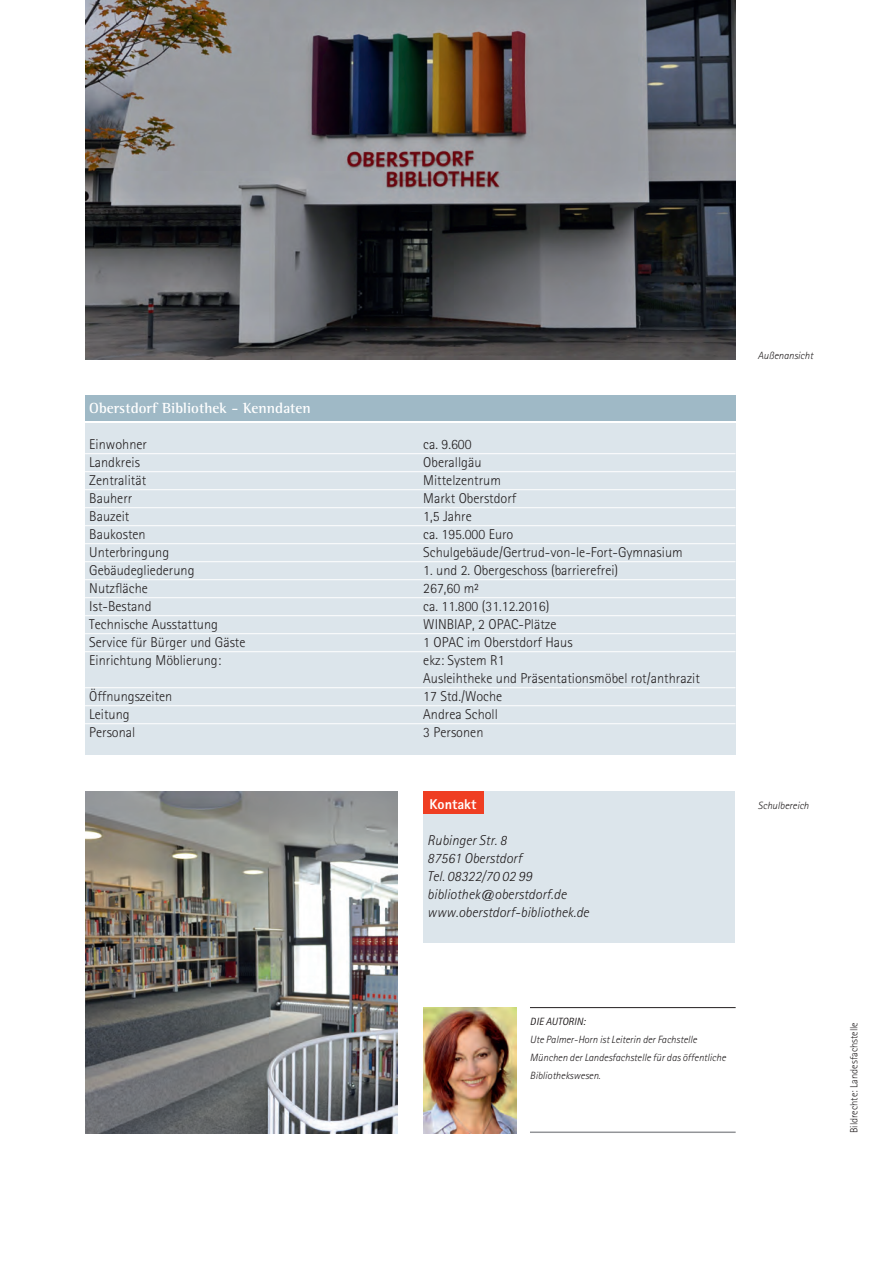
<style>
.page{position:relative;width:893px;height:1263px;background:#fff}
.page>*{position:absolute;margin:0;border:0;box-sizing:border-box;transform-origin:0 0}
.t1{font:700 15px "Rotis Semi Serif Std";color:#fff}
.t2{font:300 14.25px/18px "Rotis Sans Serif Std";color:#231f20}
.t3{font:italic 300 14.25px/18px "Rotis Sans Serif Std";color:#231f20}
.t4{font:800 14.25px "Rotis Sans Serif Std";color:#fff}
.t5{font:italic 300 10.5px/18px "Rotis Sans Serif Std";color:#231f20}
.t6{font:300 10.5px "Rotis Sans Serif Std";color:#231f20}
.t7{font:italic 10.5px "Rotis Sans Serif Std";color:#231f20}
</style>
<div class="page">
<hr style="left:530px;top:1007px;width:206px;height:1px;background:#231f20">
<hr style="left:530px;top:1131px;width:206px;height:2px;background:#939598">
<img style="left:423px;top:1007px;width:93px;height:126px">
<img style="left:85px;top:0;width:651px;height:359px">
<img style="left:85px;top:792px;width:313px;height:341px">
<div style="left:85px;top:423px;width:650px;height:331px;background:#dce5eb"></div>
<hr style="left:85px;top:453px;width:650px;height:1px;background:#fff">
<hr style="left:85px;top:471px;width:650px;height:1px;background:#fff">
<hr style="left:85px;top:489px;width:650px;height:1px;background:#fff">
<hr style="left:85px;top:507px;width:650px;height:1px;background:#fff">
<hr style="left:85px;top:525px;width:650px;height:1px;background:#fff">
<hr style="left:85px;top:543px;width:650px;height:1px;background:#fff">
<hr style="left:85px;top:561px;width:650px;height:1px;background:#fff">
<hr style="left:85px;top:579px;width:650px;height:1px;background:#fff">
<hr style="left:85px;top:597px;width:650px;height:1px;background:#fff">
<hr style="left:85px;top:615px;width:650px;height:1px;background:#fff">
<hr style="left:85px;top:633px;width:650px;height:1px;background:#fff">
<hr style="left:85px;top:651px;width:650px;height:1px;background:#fff">
<hr style="left:85px;top:687px;width:650px;height:1px;background:#fff">
<hr style="left:85px;top:705px;width:650px;height:1px;background:#fff">
<hr style="left:85px;top:723px;width:650px;height:1px;background:#fff">
<div style="left:85px;top:395px;width:650px;height:25px;background:#9fb9c6"></div>
<div style="left:423px;top:791px;width:312px;height:152px;background:#dce5eb"></div>
<div style="left:423px;top:791px;width:61px;height:22px;background:#ef3e22"></div>
<p class="t1" style="left:89px;top:403px;width:223px">Oberstdorf Bibliothek - Kenndaten</p>
<p class="t2" style="left:89px;top:437px;width:59px">Einwohner</p>
<p class="t2" style="left:423px;top:437px;width:50px">ca. 9.600</p>
<p class="t2" style="left:89px;top:455px;width:52px">Landkreis</p>
<p class="t2" style="left:423px;top:455px;width:60px">Oberallgäu</p>
<p class="t2" style="left:89px;top:473px;width:58px">Zentralität</p>
<p class="t2" style="left:423px;top:473px;width:79px">Mittelzentrum</p>
<p class="t2" style="left:89px;top:491px;width:45px">Bauherr</p>
<p class="t2" style="left:423px;top:491px;width:95px">Markt Oberstdorf</p>
<p class="t2" style="left:89px;top:509px;width:42px">Bauzeit</p>
<p class="t2" style="left:423px;top:509px;width:50px">1,5 Jahre</p>
<p class="t2" style="left:89px;top:527px;width:58px">Baukosten</p>
<p class="t2" style="left:423px;top:527px;width:92px">ca. 195.000 Euro</p>
<p class="t2" style="left:89px;top:545px;width:81px">Unterbringung</p>
<p class="t2" style="left:423px;top:545px;width:261px">Schulgebäude/Gertrud-von-le-Fort-Gymnasium</p>
<p class="t2" style="left:89px;top:563px;width:107px">Gebäudegliederung</p>
<p class="t2" style="left:423px;top:563px;width:196px">1. und 2. Obergeschoss (barrierefrei)</p>
<p class="t2" style="left:89px;top:581px;width:60px">Nutzfläche</p>
<p class="t2" style="left:423px;top:581px;width:57px">267,60 m²</p>
<p class="t2" style="left:89px;top:599px;width:64px">Ist-Bestand</p>
<p class="t2" style="left:423px;top:599px;width:128px">ca. 11.800 (31.12.2016)</p>
<p class="t2" style="left:89px;top:617px;width:130px">Technische Ausstattung</p>
<p class="t2" style="left:423px;top:617px;width:135px">WINBIAP, 2 OPAC-Plätze</p>
<p class="t2" style="left:89px;top:635px;width:158px">Service für Bürger und Gäste</p>
<p class="t2" style="left:423px;top:635px;width:151px">1 OPAC im Oberstdorf Haus</p>
<p class="t2" style="left:89px;top:653px;width:133px">Einrichtung Möblierung:</p>
<p class="t2" style="left:423px;top:653px;width:278px">ekz: System R1<br>Ausleihtheke und Präsentationsmöbel rot/anthrazit</p>
<p class="t2" style="left:89px;top:689px;width:85px">Öffnungszeiten</p>
<p class="t2" style="left:423px;top:689px;width:80px">17 Std./Woche</p>
<p class="t2" style="left:89px;top:707px;width:42px">Leitung</p>
<p class="t2" style="left:423px;top:707px;width:76px">Andrea Scholl</p>
<p class="t2" style="left:89px;top:725px;width:48px">Personal</p>
<p class="t2" style="left:423px;top:725px;width:62px">3 Personen</p>
<p class="t4" style="left:429px;top:799px;width:48px">Kontakt</p>
<p class="t3" style="left:427px;top:833px;width:163px">Rubinger Str. 8<br>87561 Oberstdorf<br>Tel. 08322/70 02 99 bibliothek@oberstdorf.de www.oberstdorf-bibliothek.de</p>
<p class="t5" style="left:758px;top:348px;width:57px">Außenansicht</p>
<p class="t5" style="left:758px;top:798px;width:52px">Schulbereich</p>
<p class="t7" style="left:530px;top:1018px;width:57px">DIE AUTORIN:</p>
<p class="t5" style="left:530px;top:1032px;width:197px">Ute Palmer-Horn ist Leiterin der Fachstelle<br>München der Landesfachstelle für das öffentliche<br>Bibliothekswesen.</p>
<p class="t6" style="left:850px;top:1133px;width:113px;rotate:-90deg">Bildrechte: Landesfachstelle</p>
</div>
